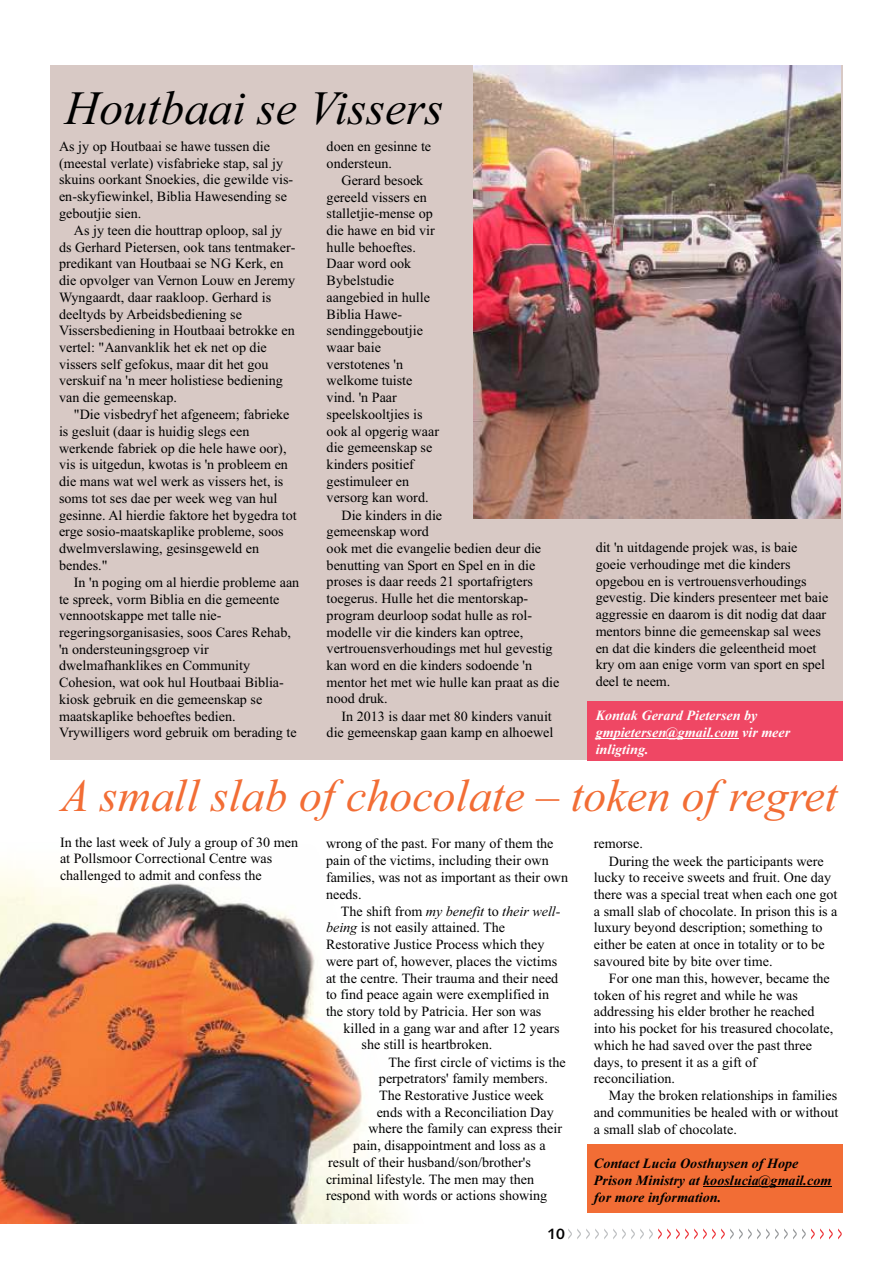
<style>
.page{position:relative;width:893px;height:1263px;background:#fff}
.page>*{position:absolute;margin:0;border:0;box-sizing:border-box;transform-origin:0 0}
.t1{font:italic 47.7px "Times New Roman";color:#000}
.t2{font:italic 45.9px "Times New Roman";color:#f26d35}
.t3{font:15px "Humanist 531 BT Bold A";color:#000}
.t4{font:14.1px/16.6px "Times New Roman";color:#000}
.t5{font:italic 700 14.1px/16.6px "Times New Roman";color:#000}
.t6{font:italic 700 14.1px/16.6px "Times New Roman";color:#fefefe}
.s1{font-style:italic}
</style>
<div class="page">
<div style="left:50px;top:66px;width:793px;height:694px;background:#d8c9c5"></div>
<div style="left:587px;top:1144px;width:255px;height:69px;background:#f26d35"></div>
<div style="left:587px;top:701px;width:255px;height:59px;background:#ef4764"></div>
<svg style="left:568px;top:1228px;width:274px;height:11px"></svg>
<img style="left:0;top:867px;width:403px;height:356px">
<hr style="left:703px;top:1186px;width:128px;height:1px;background:#000">
<img style="left:473px;top:66px;width:367px;height:452px">
<hr style="left:596px;top:738px;width:143px;height:1px;background:#fefefe">
<h1 class="t1" style="left:65px;top:91px;width:380px">Houtbaai se Vissers</h1>
<p class="t4" style="left:59px;top:139px;width:236px">As jy op Houtbaai se hawe tussen die (meestal verlate) visfabrieke stap, sal jy skuins oorkant Snoekies, die gewilde vis&shy;en-skyfiewinkel, Biblia Hawesending se geboutjie sien.</p>
<p class="t4" style="left:59px;top:223px;width:238px;text-indent:15px">As jy teen die houttrap oploop, sal jy ds Gerhard Pietersen, ook tans tentmaker&shy;predikant van Houtbaai se NG Kerk, en die opvolger van Vernon Louw en Jeremy Wyngaardt, daar raakloop. Gerhard is deeltyds by Arbeidsbediening se Vissersbediening in Houtbaai betrokke en vertel: "Aanvanklik het ek net op die vissers self gefokus, maar dit het gou verskuif na 'n meer holistiese bediening van die gemeenskap.</p>
<p class="t4" style="left:59px;top:408px;width:239px;text-indent:15px">"Die visbedryf het afgeneem; fabrieke is gesluit (daar is huidig slegs een werkende fabriek op die hele hawe oor), vis is uitgedun, kwotas is 'n probleem en die mans wat wel werk as vissers het, is soms tot ses dae per week weg van hul gesinne. Al hierdie faktore het bygedra tot erge sosio-maatskaplike probleme, soos dwelmverslawing, gesinsgeweld en bendes."</p>
<p class="t4" style="left:59px;top:575px;width:242px;text-indent:15px">In 'n poging om al hierdie probleme aan te spreek, vorm Biblia en die gemeente vennootskappe met talle nie&shy;regeringsorganisasies, soos Cares Rehab, 'n ondersteuningsgroep vir dwelmafhanklikes en Community Cohesion, wat ook hul Houtbaai Biblia&shy;kiosk gebruik en die gemeenskap se maatskaplike behoeftes bedien.<br>Vrywilligers word gebruik om berading te</p>
<p class="t4" style="left:327px;top:139px;width:106px">doen en gesinne te ondersteun.</p>
<p class="t4" style="left:342px;top:173px;width:83px">Gerard besoek</p>
<p class="t4" style="left:327px;top:190px;width:102px">gereeld vissers en</p>
<p class="t4" style="left:327px;top:207px;width:108px">stalletjie-mense op</p>
<p class="t4" style="left:327px;top:223px;width:110px">die hawe en bid vir</p>
<p class="t4" style="left:327px;top:240px;width:91px">hulle behoeftes.</p>
<p class="t4" style="left:327px;top:257px;width:86px">Daar word ook</p>
<p class="t4" style="left:327px;top:273px;width:69px">Bybelstudie</p>
<p class="t4" style="left:327px;top:290px;width:105px">aangebied in hulle</p>
<p class="t4" style="left:327px;top:307px;width:77px">Biblia Hawe-</p>
<p class="t4" style="left:327px;top:324px;width:98px">sendinggeboutjie</p>
<p class="t4" style="left:327px;top:340px;width:56px">waar baie</p>
<p class="t4" style="left:327px;top:357px;width:78px">verstotenes 'n</p>
<p class="t4" style="left:327px;top:374px;width:87px">welkome tuiste</p>
<p class="t4" style="left:327px;top:390px;width:72px">vind. 'n Paar</p>
<p class="t4" style="left:327px;top:407px;width:97px">speelskooltjies is</p>
<p class="t4" style="left:327px;top:424px;width:114px">ook al opgerig waar</p>
<p class="t4" style="left:327px;top:440px;width:107px">die gemeenskap se</p>
<p class="t4" style="left:327px;top:457px;width:89px">kinders positief</p>
<p class="t4" style="left:327px;top:474px;width:84px">gestimuleer en</p>
<p class="t4" style="left:327px;top:491px;width:103px">versorg kan word.</p>
<p class="t4" style="left:342px;top:508px;width:102px">Die kinders in die</p>
<p class="t4" style="left:327px;top:524px;width:104px">gemeenskap word</p>
<p class="t4" style="left:327px;top:541px;width:216px">ook met die evangelie bedien deur die</p>
<p class="t4" style="left:327px;top:558px;width:210px">benutting van Sport en Spel en in die</p>
<p class="t4" style="left:327px;top:575px;width:208px">proses is daar reeds 21 sportafrigters</p>
<p class="t4" style="left:327px;top:591px;width:203px">toegerus. Hulle het die mentorskap-</p>
<p class="t4" style="left:327px;top:608px;width:207px">program deurloop sodat hulle as rol-</p>
<p class="t4" style="left:327px;top:625px;width:198px">modelle vir die kinders kan optree,</p>
<p class="t4" style="left:327px;top:641px;width:227px">vertrouensverhoudings met hul gevestig</p>
<p class="t4" style="left:327px;top:658px;width:207px">kan word en die kinders sodoende 'n</p>
<p class="t4" style="left:327px;top:675px;width:234px">mentor het met wie hulle kan praat as die</p>
<p class="t4" style="left:327px;top:692px;width:63px">nood druk.</p>
<p class="t4" style="left:342px;top:709px;width:212px">In 2013 is daar met 80 kinders vanuit</p>
<p class="t4" style="left:327px;top:725px;width:228px">die gemeenskap gaan kamp en alhoewel</p>
<p class="t4" style="left:596px;top:541px;width:234px">dit 'n uitdagende projek was, is baie goeie verhoudinge met die kinders opgebou en is vertrouensverhoudings gevestig. Die kinders presenteer met baie aggressie en daarom is dit nodig dat daar mentors binne die gemeenskap sal wees en dat die kinders die geleentheid moet kry om aan enige vorm van sport en spel deel te neem.</p>
<p class="t6" style="left:596px;top:709px;width:196px">Kontak Gerard Pietersen by gmpietersen@gmail.com vir meer inligting.</p>
<h2 class="t2" style="left:61px;top:779px;width:778px">A small slab of chocolate – token of regret</h2>
<p class="t4" style="left:60px;top:835px;width:240px">In the last week of July a group of 30 men at Pollsmoor Correctional Centre was challenged to admit and confess the</p>
<p class="t4" style="left:326px;top:837px;width:244px">wrong of the past. For many of them the pain of the victims, including their own families, was not as important as their own needs.</p>
<p class="t4" style="left:326px;top:904px;width:236px;text-indent:15px">The shift from <span class="s1">my benefit</span> to <span class="s1">their well&shy;being</span> is not easily attained. The Restorative Justice Process which they were part of, however, places the victims at the centre. Their trauma and their need to find peace again were exemplified in the story told by Patricia. Her son was</p>
<p class="t4" style="left:361px;top:1021px;width:200px;text-indent:-18px">killed in a gang war and after 12 years she still is heartbroken.</p>
<p class="t4" style="left:389px;top:1055px;width:179px">The first circle of victims is the</p>
<p class="t4" style="left:379px;top:1071px;width:170px">perpetrators' family members.</p>
<p class="t4" style="left:379px;top:1088px;width:166px">The Restorative Justice week</p>
<p class="t4" style="left:377px;top:1105px;width:179px">ends with a Reconciliation Day</p>
<p class="t4" style="left:368px;top:1122px;width:195px">where the family can express their</p>
<p class="t4" style="left:353px;top:1138px;width:194px">pain, disappointment and loss as a</p>
<p class="t4" style="left:328px;top:1155px;width:204px">result of their husband/son/brother's</p>
<p class="t4" style="left:326px;top:1172px;width:210px">criminal lifestyle. The men may then</p>
<p class="t4" style="left:326px;top:1188px;width:223px">respond with words or actions showing</p>
<p class="t4" style="left:594px;top:837px;width:50px">remorse.</p>
<p class="t4" style="left:609px;top:854px;width:216px">During the week the participants were</p>
<p class="t4" style="left:594px;top:870px;width:239px">lucky to receive sweets and fruit. One day</p>
<p class="t4" style="left:594px;top:887px;width:245px">there was a special treat when each one got</p>
<p class="t4" style="left:594px;top:904px;width:245px">a small slab of chocolate. In prison this is a</p>
<p class="t4" style="left:594px;top:921px;width:230px">luxury beyond description; something to</p>
<p class="t4" style="left:594px;top:937px;width:232px">either be eaten at once in totality or to be</p>
<p class="t4" style="left:594px;top:954px;width:180px">savoured bite by bite over time.</p>
<p class="t4" style="left:609px;top:971px;width:223px">For one man this, however, became the</p>
<p class="t4" style="left:594px;top:988px;width:206px">token of his regret and while he was</p>
<p class="t4" style="left:594px;top:1005px;width:222px">addressing his elder brother he reached</p>
<p class="t4" style="left:594px;top:1021px;width:241px">into his pocket for his treasured chocolate,</p>
<p class="t4" style="left:594px;top:1038px;width:220px">which he had saved over the past three</p>
<p class="t4" style="left:594px;top:1055px;width:164px">days, to present it as a gift of</p>
<p class="t4" style="left:594px;top:1071px;width:83px">reconciliation.</p>
<p class="t4" style="left:609px;top:1089px;width:230px">May the broken relationships in families</p>
<p class="t4" style="left:594px;top:1105px;width:246px">and communities be healed with or without</p>
<p class="t4" style="left:594px;top:1122px;width:144px">a small slab of chocolate.</p>
<p class="t5" style="left:594px;top:1157px;width:239px">Contact Lucia Oosthuysen of Hope<br>Prison Ministry at kooslucia@gmail.com for more information.</p>
<p class="t3" style="left:547px;top:1228px;width:19px">10</p>
</div>
